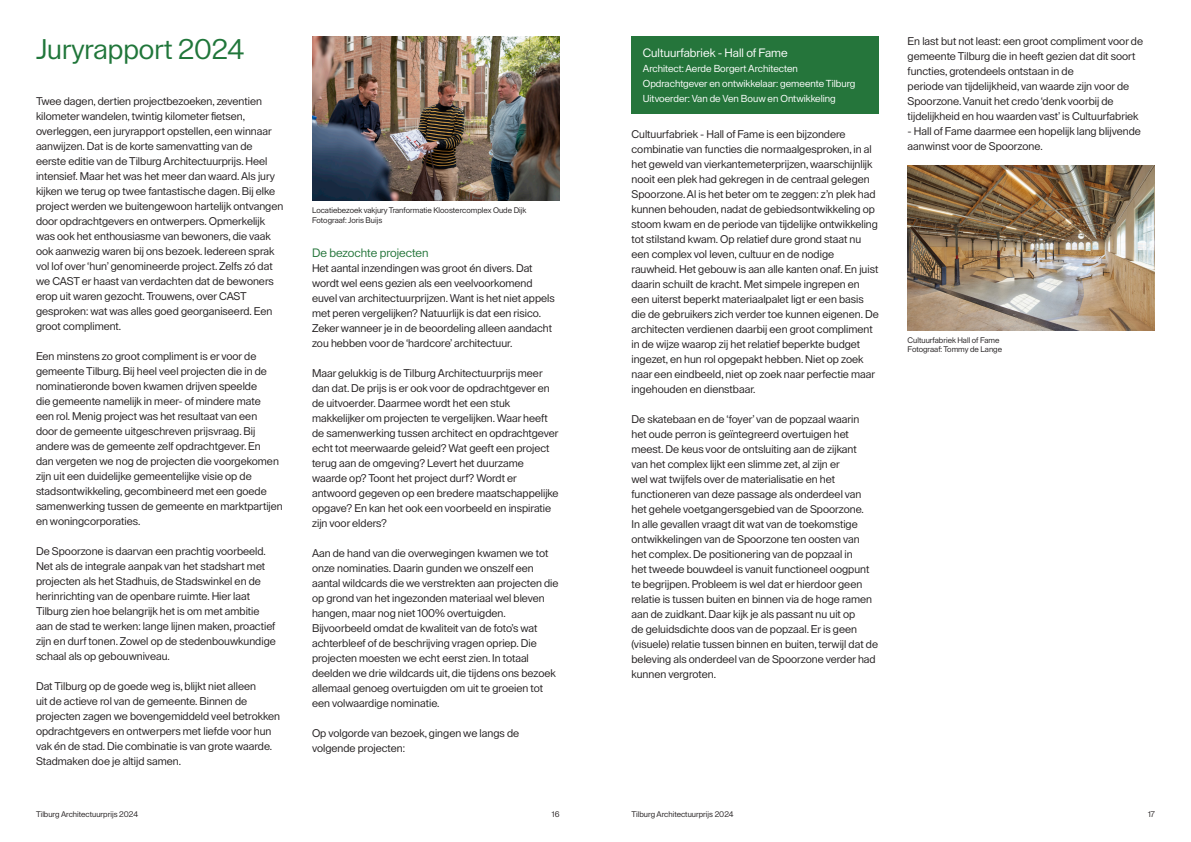
<style>
.page{position:relative;width:1191px;height:842px;background:#fff}
.page>*{position:absolute;margin:0;border:0;box-sizing:border-box;transform-origin:0 0}
.Hoofdstuk_kop_wit{font:28px "Lay Grotesk";color:#20763a}
.TEKST_WIT_KOP{font:12px "Lay Grotesk";color:#fff}
.KOP{font:12px "Lay Grotesk";color:#25753b}
.TEKST_normaal{font:11px/15px "Lay Grotesk";color:#231f20}
.TEKST_wit{font:10px "Lay Grotesk";color:#fff}
.BIJSCHRIFT_FOTO{font:8px/9.6px "Lay Grotesk";color:#231f20}
</style>
<div class="page">
<img style="left:312px;top:36px;width:247px;height:165px">
<img style="left:907px;top:166px;width:248px;height:164px">
<div style="left:631px;top:36px;width:248px;height:77px;background:#25753b"></div>
<p class="Hoofdstuk_kop_wit" style="left:36px;top:32px;width:210px">Juryrapport 2024</p>
<p class="TEKST_normaal" style="left:36px;top:94px;width:227px">Twee dagen, dertien projectbezoeken, zeventien</p>
<p class="TEKST_normaal" style="left:36px;top:109px;width:210px">kilometer wandelen, twintig kilometer fietsen,</p>
<p class="TEKST_normaal" style="left:36px;top:124px;width:249px">overleggen, een juryrapport opstellen, een winnaar aanwijzen. Dat is de korte samenvatting van de eerste editie van de Tilburg Architectuurprijs. Heel intensief. Maar het was het meer dan waard. Als jury kijken we terug op twee fantastische dagen. Bij elke project werden we buitengewoon hartelijk ontvangen door opdrachtgevers en ontwerpers. Opmerkelijk was ook het enthousiasme van bewoners, die vaak ook aanwezig waren bij ons bezoek. Iedereen sprak vol lof over ‘hun’ genomineerde project. Zelfs zó dat we CAST er haast van verdachten dat de bewoners erop uit waren gezocht. Trouwens, over CAST</p>
<p class="TEKST_normaal" style="left:36px;top:304px;width:238px">gesproken: wat was alles goed georganiseerd. Een groot compliment.</p>
<p class="TEKST_normaal" style="left:36px;top:349px;width:248px">Een minstens zo groot compliment is er voor de gemeente Tilburg. Bij heel veel projecten die in de nominatieronde boven kwamen drijven speelde<br>die gemeente namelijk in meer- of mindere mate<br>een rol. Menig project was het resultaat van een<br>door de gemeente uitgeschreven prijsvraag. Bij andere was de gemeente zelf opdrachtgever. En<br>dan vergeten we nog de projecten die voorgekomen zijn uit een duidelijke gemeentelijke visie op de stadsontwikkeling, gecombineerd met een goede samenwerking tussen de gemeente en marktpartijen en woningcorporaties.</p>
<p class="TEKST_normaal" style="left:36px;top:544px;width:231px">De Spoorzone is daarvan een prachtig voorbeeld.<br>Net als de integrale aanpak van het stadshart met projecten als het Stadhuis, de Stadswinkel en de herinrichting van de openbare ruimte. Hier laat</p>
<p class="TEKST_normaal" style="left:36px;top:604px;width:241px">Tilburg zien hoe belangrijk het is om met ambitie aan de stad te werken: lange lijnen maken, proactief zijn en durf tonen. Zowel op de stedenbouwkundige schaal als op gebouwniveau.</p>
<p class="TEKST_normaal" style="left:36px;top:679px;width:246px">Dat Tilburg op de goede weg is, blijkt niet alleen<br>uit de actieve rol van de gemeente. Binnen de projecten zagen we bovengemiddeld veel betrokken opdrachtgevers en ontwerpers met liefde voor hun vak én de stad. Die combinatie is van grote waarde.<br>Stadmaken doe je altijd samen.</p>
<p class="BIJSCHRIFT_FOTO" style="left:312px;top:206px;width:216px">Locatiebezoek vakjury Tranformatie Kloostercomplex Oude Dijk<br>Fotograaf: Joris Buijs</p>
<p class="KOP" style="left:312px;top:246px;width:118px">De bezochte projecten</p>
<p class="TEKST_normaal" style="left:312px;top:261px;width:244px">Het aantal inzendingen was groot én divers. Dat wordt wel eens gezien als een veelvoorkomend euvel van architectuurprijzen. Want is het niet appels met peren vergelijken? Natuurlijk is dat een risico.<br>Zeker wanneer je in de beoordeling alleen aandacht zou hebben voor de ‘hardcore’ architectuur.</p>
<p class="TEKST_normaal" style="left:312px;top:366px;width:239px">Maar gelukkig is de Tilburg Architectuurprijs meer dan dat. De prijs is er ook voor de opdrachtgever en de uitvoerder. Daarmee wordt het een stuk</p>
<p class="TEKST_normaal" style="left:312px;top:411px;width:248px">makkelijker om projecten te vergelijken. Waar heeft de samenwerking tussen architect en opdrachtgever echt tot meerwaarde geleid? Wat geeft een project terug aan de omgeving? Levert het duurzame</p>
<p class="TEKST_normaal" style="left:312px;top:471px;width:206px">waarde op? Toont het project durf? Wordt er</p>
<p class="TEKST_normaal" style="left:312px;top:486px;width:248px">antwoord gegeven op een bredere maatschappelijke opgave? En kan het ook een voorbeeld en inspiratie zijn voor elders?</p>
<p class="TEKST_normaal" style="left:312px;top:546px;width:248px">Aan de hand van die overwegingen kwamen we tot onze nominaties. Daarin gunden we onszelf een aantal wildcards die we verstrekten aan projecten die op grond van het ingezonden materiaal wel bleven hangen, maar nog niet 100% overtuigden.</p>
<p class="TEKST_normaal" style="left:312px;top:621px;width:227px">Bijvoorbeeld omdat de kwaliteit van de foto’s wat achterbleef of de beschrijving vragen opriep. Die</p>
<p class="TEKST_normaal" style="left:312px;top:651px;width:245px">projecten moesten we echt eerst zien. In totaal deelden we drie wildcards uit, die tijdens ons bezoek allemaal genoeg overtuigden om uit te groeien tot een volwaardige nominatie.</p>
<p class="TEKST_normaal" style="left:312px;top:726px;width:209px">Op volgorde van bezoek, gingen we langs de volgende projecten:</p>
<p class="TEKST_WIT_KOP" style="left:643px;top:46px;width:146px">Cultuurfabriek - Hall of Fame</p>
<p class="TEKST_wit" style="left:643px;top:63px;width:157px">Architect: Aerde Borgert Architecten</p>
<p class="TEKST_wit" style="left:643px;top:78px;width:214px">Opdrachtgever en ontwikkelaar: gemeente Tilburg</p>
<p class="TEKST_wit" style="left:643px;top:93px;width:194px">Uitvoerder: Van de Ven Bouw en Ontwikkeling</p>
<p class="TEKST_normaal" style="left:631px;top:126px;width:248px">Cultuurfabriek - Hall of Fame is een bijzondere combinatie van functies die normaalgesproken, in al het geweld van vierkantemeterprijzen, waarschijnlijk nooit een plek had gekregen in de centraal gelegen Spoorzone. Al is het beter om te zeggen: z’n plek had kunnen behouden, nadat de gebiedsontwikkeling op stoom kwam en de periode van tijdelijke ontwikkeling tot stilstand kwam. Op relatief dure grond staat nu een complex vol leven, cultuur en de nodige</p>
<p class="TEKST_normaal" style="left:631px;top:261px;width:249px">rauwheid. Het gebouw is aan alle kanten onaf. En juist daarin schuilt de kracht. Met simpele ingrepen en een uiterst beperkt materiaalpalet ligt er een basis die de gebruikers zich verder toe kunnen eigenen. De architecten verdienen daarbij een groot compliment in de wijze waarop zij het relatief beperkte budget ingezet, en hun rol opgepakt hebben. Niet op zoek naar een eindbeeld, niet op zoek naar perfectie maar ingehouden en dienstbaar.</p>
<p class="TEKST_normaal" style="left:631px;top:411px;width:248px">De skatebaan en de ‘foyer’ van de popzaal waarin<br>het oude perron is geïntegreerd overtuigen het meest. De keus voor de ontsluiting aan de zijkant<br>van het complex lijkt een slimme zet, al zijn er<br>wel wat twijfels over de materialisatie en het functioneren van deze passage als onderdeel van het gehele voetgangersgebied van de Spoorzone.<br>In alle gevallen vraagt dit wat van de toekomstige ontwikkelingen van de Spoorzone ten oosten van<br>het complex. De positionering van de popzaal in<br>het tweede bouwdeel is vanuit functioneel oogpunt te begrijpen. Probleem is wel dat er hierdoor geen relatie is tussen buiten en binnen via de hoge ramen aan de zuidkant. Daar kijk je als passant nu uit op<br>de geluidsdichte doos van de popzaal. Er is geen (visuele) relatie tussen binnen en buiten, terwijl dat de beleving als onderdeel van de Spoorzone verder had kunnen vergroten.</p>
<p class="TEKST_normaal" style="left:907px;top:34px;width:237px">En last but not least: een groot compliment voor de gemeente Tilburg die in heeft gezien dat dit soort functies, grotendeels ontstaan in de</p>
<p class="TEKST_normaal" style="left:907px;top:79px;width:223px">periode van tijdelijkheid, van waarde zijn voor de<br>Spoorzone. Vanuit het credo ‘denk voorbij de</p>
<p class="TEKST_normaal" style="left:907px;top:109px;width:232px">tijdelijkheid en hou waarden vast’ is Cultuurfabriek</p>
<p class="TEKST_normaal" style="left:907px;top:124px;width:235px">- Hall of Fame daarmee een hopelijk lang blijvende aanwinst voor de Spoorzone.</p>
<p class="BIJSCHRIFT_FOTO" style="left:907px;top:335px;width:93px">Cultuurfabriek Hall of Fame</p>
<p class="BIJSCHRIFT_FOTO" style="left:907px;top:345px;width:96px">Fotograaf: Tommy de Lange</p>
<p class="BIJSCHRIFT_FOTO" style="left:36px;top:809px;width:104px">Tilburg Architectuurprijs 2024</p>
<p class="BIJSCHRIFT_FOTO" style="left:552px;top:809px;width:9px">16</p>
<p class="BIJSCHRIFT_FOTO" style="left:631px;top:809px;width:104px">Tilburg Architectuurprijs 2024</p>
<p class="BIJSCHRIFT_FOTO" style="left:1148px;top:809px;width:8px">17</p>
</div>
